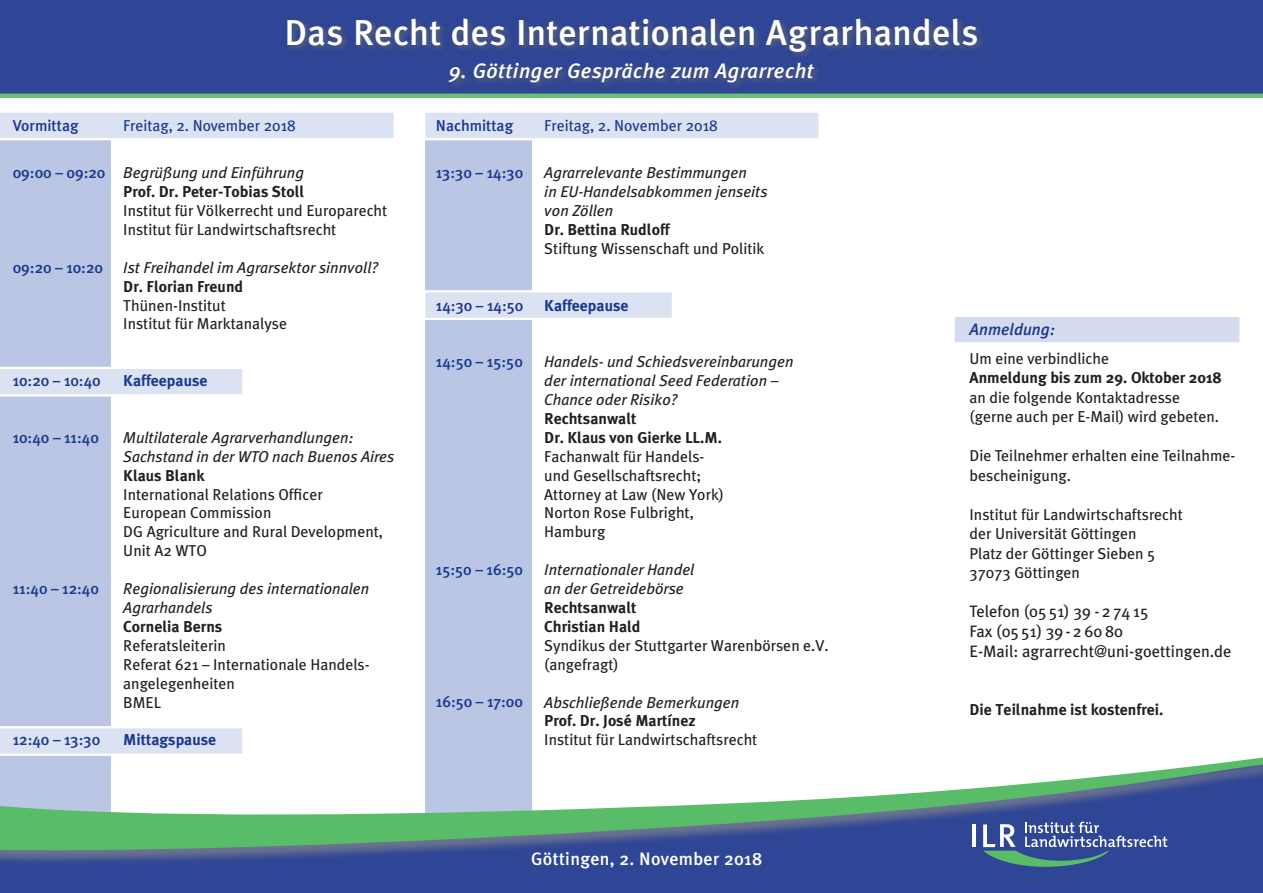
<style>
.page{position:relative;width:1263px;height:893px;background:#fff}
.page>*{position:absolute;margin:0;border:0;box-sizing:border-box;transform-origin:0 0}
.t1{font:500 36px "Meta Plus";letter-spacing:.01em;color:#fff}
.t2{font:italic 500 21px "Meta Plus";letter-spacing:.025em;color:#fff}
.t3{font:500 18px "Meta Plus";letter-spacing:.02em;color:#fff}
.t4{font:16.5px/19.8px "Meta Plus";color:#231f20}
.t5{font:italic 500 16.5px "Meta Plus";color:#1b388c}
.t6{font:15.75px/18.9px "Meta Plus";color:#231f20}
.t7{font:italic 15.75px/18.9px "Meta Plus";color:#231f20}
.t8{font:700 15.75px/18.9px "Meta Plus";color:#231f20}
.t9{font:500 15.75px "Meta Plus";color:#1b388c}
.t10{font:15.75px "Meta Plus";color:#1b388c}
.t11{font:700 15.75px "Meta Plus";color:#1b388c}
</style>
<div class="page">
<div style="left:425px;top:119px;width:106px;height:761px;background:#bac6e4"></div>
<div style="left:0;top:119px;width:111px;height:774px;background:#bac6e4"></div>
<div style="left:0;top:0;width:1263px;height:96px;background:#2f4595"></div>
<div style="left:423px;top:290px;width:251px;height:30px;background:#dbe2f2;border:2px solid #fff"></div>
<svg style="left:0;top:113px;width:394px;height:27px;background:#dde4f2"></svg>
<div style="left:423px;top:111px;width:398px;height:29px;background:#dbe2f2;border:2px solid #fff"></div>
<svg style="left:0;top:367px;width:242px;height:29px;background:#dfe5f3"></svg>
<svg style="left:0;top:726px;width:242px;height:30px;background:#e0e6f3"></svg>
<svg style="left:286px;top:21px;width:977px;height:98px"></svg>
<div style="left:0;top:873px;width:1263px;height:20px;background:#2f4595"></div>
<div style="left:0;top:756px;width:1263px;height:117px;background:#7c808e;opacity:.8"></div>
<svg style="left:0;top:757px;width:1263px;height:99px"></svg>
<hr style="left:0;top:94px;width:1263px;height:4px;background:#6dc175">
<div style="left:952px;top:315px;width:290px;height:29px;background:#d4dbee;border:2px solid #fff"></div>
<p class="t9" style="left:13px;top:117px;width:67px">Vormittag</p>
<p class="t9" style="left:13px;top:164px;width:94px">09:00 – 09:20</p>
<p class="t9" style="left:13px;top:258px;width:92px">09:20 – 10:20</p>
<p class="t9" style="left:13px;top:372px;width:90px">10:20 – 10:40</p>
<p class="t9" style="left:13px;top:428px;width:88px">10:40 – 11:40</p>
<p class="t9" style="left:13px;top:579px;width:88px">11:40 – 12:40</p>
<p class="t9" style="left:13px;top:731px;width:89px">12:40 – 13:30</p>
<h1 class="t1" style="left:284px;top:12px;width:696px">Das Recht des Internationalen Agrarhandels</h1>
<h2 class="t2" style="left:449px;top:59px;width:366px">9. Göttinger Gespräche zum Agrarrecht</h2>
<p class="t10" style="left:123px;top:117px;width:174px">Freitag, 2. November 2018</p>
<p class="t7" style="left:123px;top:163px;width:182px">Begrüßung und Einführung</p>
<p class="t8" style="left:123px;top:182px;width:182px">Prof. Dr. Peter-Tobias Stoll</p>
<p class="t6" style="left:123px;top:201px;width:265px">Institut für Völkerrecht und Europarecht<br>Institut für Landwirtschaftsrecht</p>
<p class="t7" style="left:123px;top:258px;width:256px">Ist Freihandel im Agrarsektor sinnvoll?</p>
<p class="t8" style="left:123px;top:277px;width:121px">Dr. Florian Freund</p>
<p class="t6" style="left:123px;top:295px;width:165px">Thünen-Institut<br>Institut für Marktanalyse</p>
<p class="t11" style="left:123px;top:372px;width:86px">Kaffeepause</p>
<p class="t7" style="left:123px;top:428px;width:272px">Multilaterale Agrarverhandlungen:<br>Sachstand in der WTO nach Buenos Aires</p>
<p class="t8" style="left:123px;top:466px;width:83px">Klaus Blank</p>
<p class="t6" style="left:123px;top:484px;width:261px">International Relations Officer<br>European Commission<br>DG Agriculture and Rural Development,<br>Unit A2 WTO</p>
<p class="t7" style="left:123px;top:579px;width:248px">Regionalisierung des internationalen<br>Agrarhandels</p>
<p class="t8" style="left:123px;top:617px;width:100px">Cornelia Berns</p>
<p class="t6" style="left:123px;top:636px;width:248px">Referatsleiterin<br>Referat 621 – Internationale Handels&shy;angelegenheiten<br>BMEL</p>
<p class="t11" style="left:123px;top:731px;width:94px">Mittagspause</p>
<p class="t9" style="left:436px;top:117px;width:79px">Nachmittag</p>
<p class="t9" style="left:436px;top:164px;width:89px">13:30 – 14:30</p>
<p class="t9" style="left:436px;top:296px;width:89px">14:30 – 14:50</p>
<p class="t9" style="left:436px;top:353px;width:89px">14:50 – 15:50</p>
<p class="t9" style="left:436px;top:561px;width:89px">15:50 – 16:50</p>
<p class="t9" style="left:436px;top:693px;width:89px">16:50 – 17:00</p>
<p class="t10" style="left:544px;top:117px;width:175px">Freitag, 2. November 2018</p>
<p class="t7" style="left:544px;top:163px;width:225px">Agrarrelevante Bestimmungen<br>in EU-Handelsabkommen jenseits von Zöllen</p>
<p class="t8" style="left:544px;top:220px;width:127px">Dr. Bettina Rudloff</p>
<p class="t6" style="left:544px;top:239px;width:222px">Stiftung Wissenschaft und Politik</p>
<p class="t11" style="left:544px;top:296px;width:86px">Kaffeepause</p>
<p class="t7" style="left:544px;top:352px;width:251px">Handels- und Schiedsvereinbarungen der international Seed Federation –<br>Chance oder Risiko?</p>
<p class="t8" style="left:544px;top:409px;width:179px">Rechtsanwalt<br>Dr. Klaus von Gierke LL.M.</p>
<p class="t6" style="left:544px;top:447px;width:181px">Fachanwalt für Handels&shy;und Gesellschaftsrecht;<br>Attorney at Law (New York)<br>Norton Rose Fulbright,<br>Hamburg</p>
<p class="t7" style="left:544px;top:560px;width:152px">Internationaler Handel an der Getreidebörse</p>
<p class="t8" style="left:544px;top:598px;width:98px">Rechtsanwalt<br>Christian Hald</p>
<p class="t6" style="left:544px;top:636px;width:286px">Syndikus der Stuttgarter Warenbörsen e.V. (angefragt)</p>
<p class="t7" style="left:544px;top:692px;width:197px">Abschließende Bemerkungen</p>
<p class="t8" style="left:544px;top:711px;width:153px">Prof. Dr. José Martínez</p>
<p class="t6" style="left:544px;top:730px;width:215px">Institut für Landwirtschaftsrecht</p>
<p class="t5" style="left:969px;top:320px;width:87px">Anmeldung:</p>
<p class="t6" style="left:969px;top:348px;width:141px">Um eine verbindliche</p>
<p class="t8" style="left:969px;top:368px;width:254px">Anmeldung bis zum 29. Oktober 2018</p>
<p class="t6" style="left:969px;top:387px;width:251px;line-height:19.5px">an die folgende Kontaktadresse (gerne auch per E-Mail) wird gebeten.</p>
<p class="t6" style="left:969px;top:446px;width:267px;line-height:19.5px">Die Teilnehmer erhalten eine Teilnahme&shy;bescheinigung.</p>
<p class="t6" style="left:969px;top:504px;width:215px;line-height:19.5px">Institut für Landwirtschaftsrecht der Universität Göttingen<br>Platz der Göttinger Sieben 5<br>37073 Göttingen</p>
<p class="t4" style="left:969px;top:602px;width:264px">Telefon (0551) 39 -2 74 15<br>Fax (0551) 39-2 60 80<br>E-Mail: agrarrecht@uni-goettingen.de</p>
<p class="t8" style="left:969px;top:700px;width:195px">Die Teilnahme ist kostenfrei.</p>
<p class="t3" style="left:531px;top:848px;width:233px">Göttingen, 2. November 2018</p>
</div>
